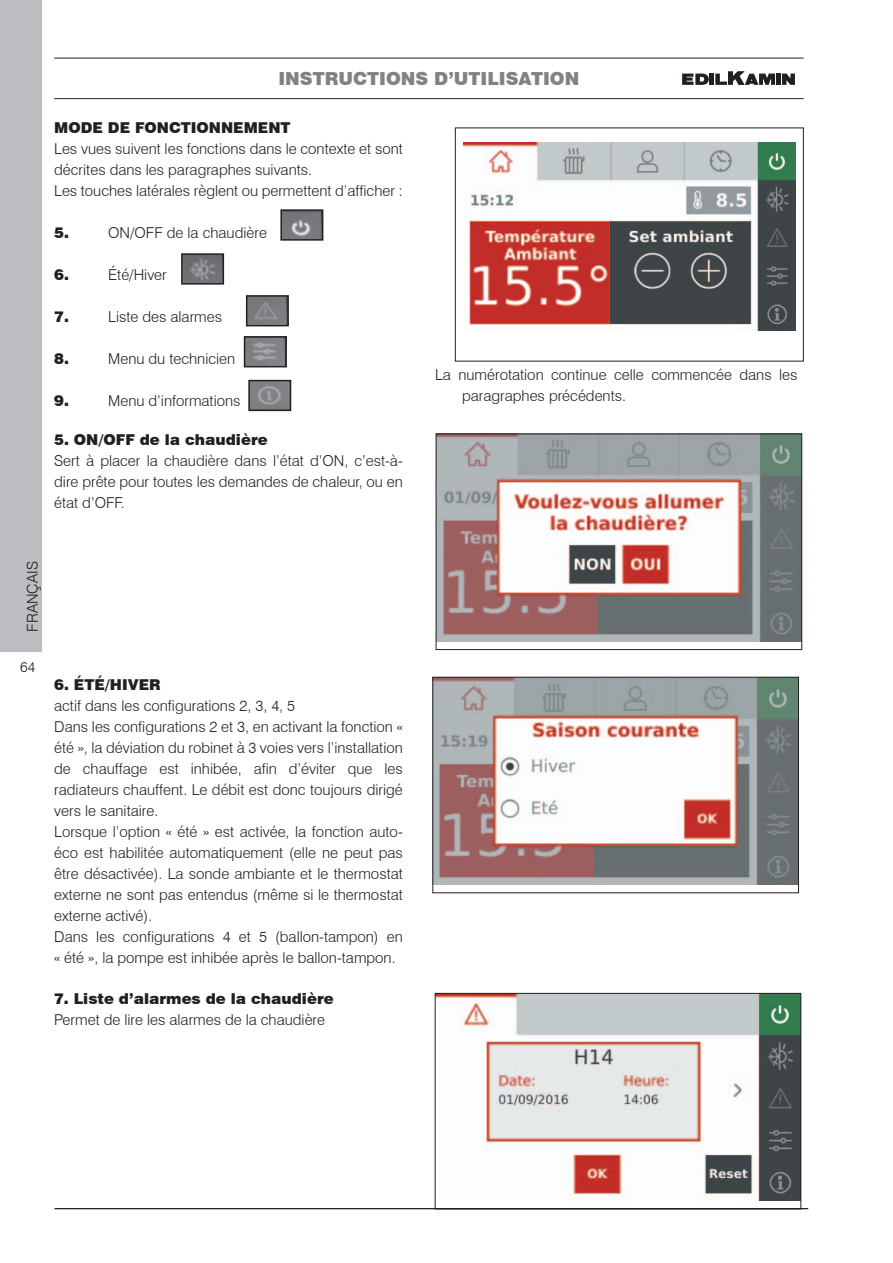
<style>
.page{position:relative;width:893px;height:1263px;background:#fff}
.page>*{position:absolute;margin:0;border:0;box-sizing:border-box;transform-origin:0 0}
.t1{font:900 18px "Swiss 721 BT";color:#808285}
.t2{font:300 15px/21px "Swiss 721 BT";color:#231f20}
.t3{font:900 15px "Swiss 721 BT";color:#231f20}
.t4{font:300 14.25px "Swiss 721 BT";color:#231f20}
</style>
<div class="page">
<div style="left:0;top:0;width:42px;height:652px;background:#bcbdc0"></div>
<hr style="left:54px;top:58px;width:750px;height:1px;background:#231f20">
<hr style="left:54px;top:98px;width:750px;height:1px;background:#231f20">
<div style="left:776px;top:74px;width:5px;height:11px;background:#231f20"></div>
<hr style="left:710px;top:74px;width:4px;height:11px;background:#231f20">
<svg style="left:682px;top:73px;width:27px;height:12px"></svg>
<svg style="left:715px;top:71px;width:60px;height:14px"></svg>
<svg style="left:782px;top:74px;width:13px;height:11px"></svg>
<img style="left:438px;top:436px;width:362px;height:205px">
<div style="left:436px;top:434px;width:366px;height:216px;border:1px solid #231f20"></div>
<img style="left:435px;top:679px;width:362px;height:205px">
<div style="left:433px;top:677px;width:366px;height:216px;border:1px solid #231f20"></div>
<img style="left:437px;top:995px;width:362px;height:205px">
<div style="left:435px;top:993px;width:366px;height:216px;border:1px solid #231f20"></div>
<div style="left:455px;top:128px;width:349px;height:233px;border:1px solid #231f20"></div>
<img style="left:464px;top:143px;width:331px;height:187px">
<hr style="left:55px;top:1208px;width:753px;height:1px;background:#231f20">
<img style="left:283px;top:212px;width:37px;height:26px">
<div style="left:280px;top:209px;width:43px;height:32px;border:2px solid #231f20"></div>
<img style="left:184px;top:256px;width:37px;height:26px">
<div style="left:181px;top:253px;width:43px;height:32px;border:2px solid #231f20"></div>
<img style="left:249px;top:298px;width:37px;height:25px">
<div style="left:246px;top:295px;width:43px;height:31px;border:2px solid #231f20"></div>
<img style="left:247px;top:339px;width:37px;height:25px">
<div style="left:244px;top:336px;width:43px;height:31px;border:2px solid #231f20"></div>
<img style="left:251px;top:383px;width:37px;height:25px">
<div style="left:248px;top:380px;width:43px;height:31px;border:2px solid #231f20"></div>
<p class="t1" style="left:278px;top:67px;width:302px">INSTRUCTIONS D’UTILISATION</p>
<p class="t3" style="left:54px;top:118px;width:13px">MODE</p>
<p class="t3" style="left:108px;top:118px;width:40px">DE FONCTIONNEMENT</p>
<p class="t2" style="left:54px;top:138px;width:350px">Les vues suivent les fonctions dans le contexte et sont décrites dans les paragraphes suivants.<br>Les touches latérales règlent ou permettent d’afficher :</p>
<p class="t3" style="left:54px;top:223px;width:16px">5.</p>
<p class="t2" style="left:108px;top:222px;width:160px">ON/OFF de la chaudière</p>
<p class="t3" style="left:54px;top:265px;width:16px">6.</p>
<p class="t2" style="left:108px;top:264px;width:60px">Été/H iver</p>
<p class="t3" style="left:54px;top:307px;width:16px">7.</p>
<p class="t2" style="left:108px;top:306px;width:115px">Liste des alarmes</p>
<p class="t3" style="left:54px;top:349px;width:16px">8.</p>
<p class="t2" style="left:108px;top:348px;width:129px">Menu du technicien</p>
<p class="t3" style="left:54px;top:391px;width:16px">9.</p>
<p class="t2" style="left:108px;top:390px;width:134px">Menu d’informations</p>
<p class="t3" style="left:54px;top:431px;width:215px">5. ON/OFF de la chaudière</p>
<p class="t2" style="left:54px;top:450px;width:350px;text-align:justify">Sert à placer la chaudière dans l’état d’ON , c’est-à&shy;dire prête pour toutes les demandes de chaleur, ou en état d’OFF.</p>
<p class="t2" style="left:462px;top:364px;width:337px;text-indent:-27px">La numérotation continue celle commencée dans les paragraphes précédents.</p>
<p class="t2" style="left:22px;top:632px;width:72px;rotate:-90deg">FRANÇAIS</p>
<p class="t4" style="left:20px;top:658px;width:17px">64</p>
<p class="t3" style="left:54px;top:675px;width:108px">6. ÉTÉ/HIVER</p>
<p class="t2" style="left:54px;top:695px;width:350px">actif dans les configurations 2, 3, 4, 5<br>Dans les configurations 2 et 3, en activant la fonction « été », la déviation du robinet à 3 voies vers l’installation de chauffage est inhibée, afin d’éviter que les radiateurs chauffent. Le débit est donc toujours dirigé vers le sanitaire.<br>Lorsque l’option « été » est activée, la fonction auto&shy;éco est habilitée automatiquement (elle ne peut pas être désactivée). La sonde ambiante et le thermostat externe ne sont pas entendus (même si le thermostat externe activé).<br>Dans les configurations 4 et 5 (ballon-tampon) en « été », la pompe est inhibée après le ballon-tampon.</p>
<p class="t3" style="left:54px;top:990px;width:281px">7. Liste d’alarmes de la chaudière</p>
<p class="t2" style="left:54px;top:1009px;width:273px">Permet de lire les alarmes de la chaudière</p>
</div>
